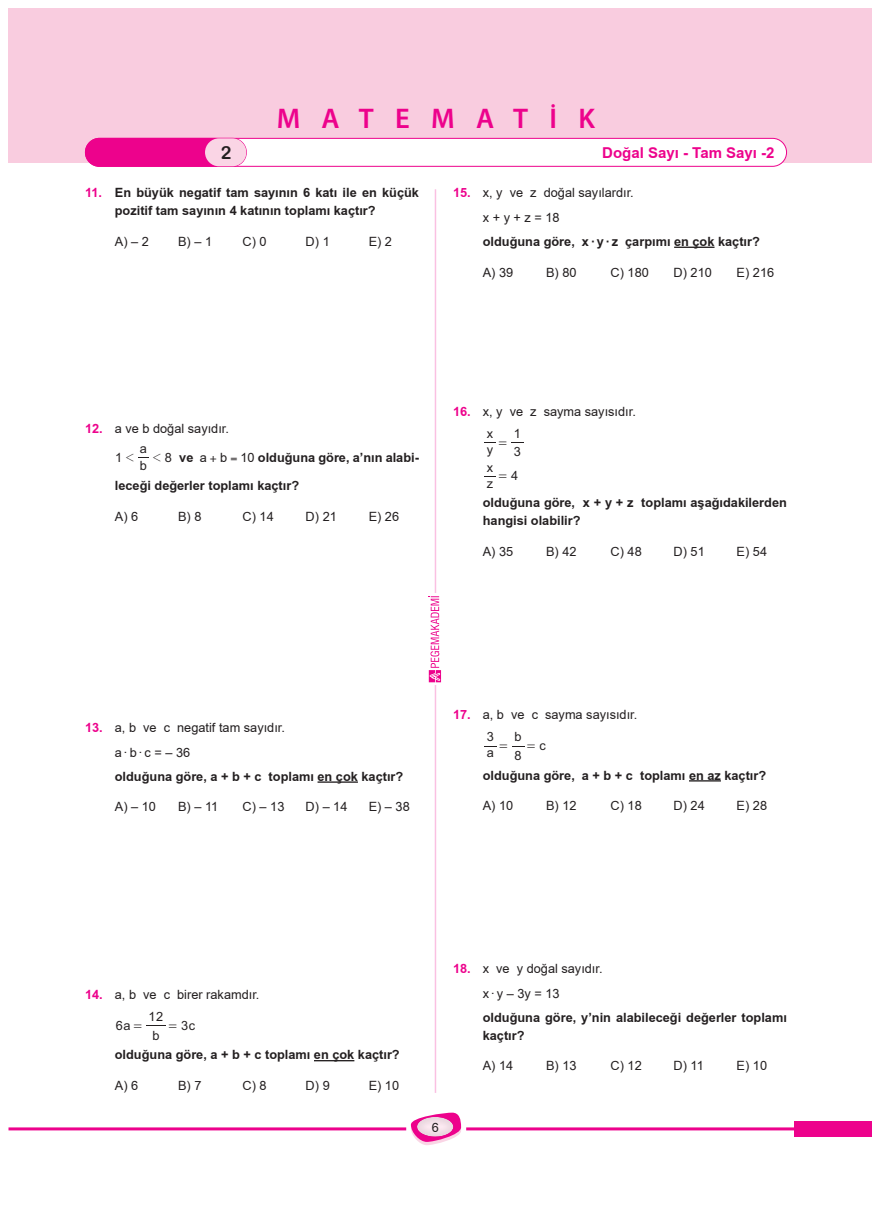
<style>
.page{position:relative;width:872px;height:1212px;background:#fff}
.page>*{position:absolute;margin:0;border:0;box-sizing:border-box;transform-origin:0 0}
.t1{font:600 28.5px "Myriad Pro";letter-spacing:.745em;color:#ed028c}
.t2{font:18px "Arial Rounded MT Bold";color:#231f20}
.t3{font:700 15px "TR Arial";color:#ed028c}
.SORU_KOKU{font:700 12.75px/17.9px "TR Arial";color:#231f20}
.SORU_KOKU-2{font:12.75px "TR Arial";color:#231f20}
.ŞIKLAR{font:12.75px "TR Arial";color:#231f20}
.t4{font:12.75px "MM Times Roman";color:#231f20}
.t5{font:12.75px "M Ma Greek";color:#231f20}
.s1{color:#ed028c}
.s2{font-weight:700;color:#ed028c}
.s3{font-family:"M Ma Greek"}
.s4{font-family:"TR Arial"}
.s5{font-weight:400}
.s6{font-family:"MM Times Roman"}
</style>
<div class="page">
<div style="left:850px;top:9px;width:22px;height:154px;background:#f9ccdf"></div>
<div style="left:9px;top:9px;width:841px;height:154px;background:#f9ccdf"></div>
<div style="left:85px;top:138px;width:701px;height:28px;background:#fff;border-radius:14px"></div>
<div style="left:85px;top:138px;width:702px;height:29px;border:1px solid #ed028c;border-radius:14px"></div>
<hr style="left:9px;top:1127px;width:397px;height:3px;background:#ed028c">
<hr style="left:466px;top:1127px;width:329px;height:3px;background:#ed028c">
<svg style="left:414px;top:1137px;width:41px;height:8px"></svg>
<div style="left:408px;top:1107px;width:54px;height:30px;background:#231f20;opacity:.35"></div>
<div style="left:794px;top:1121px;width:56px;height:16px;background:#ed028c"></div>
<div style="left:850px;top:1121px;width:22px;height:16px;background:#ed028c"></div>
<hr style="left:435px;top:189px;width:1px;height:904px;background:#ed028c">
<svg style="left:428px;top:593px;width:14px;height:92px"></svg>
<svg style="left:428px;top:596px;width:13px;height:86px"></svg>
<hr style="left:317px;top:781px;width:41px;height:2px;background:#231f20">
<hr style="left:314px;top:1060px;width:40px;height:1px;background:#231f20">
<svg style="left:146px;top:1025px;width:20px;height:1px"></svg>
<hr style="left:674px;top:247px;width:40px;height:1px;background:#231f20">
<hr style="left:689px;top:780px;width:32px;height:1px;background:#231f20">
<svg style="left:484px;top:442px;width:12px;height:1px"></svg>
<svg style="left:511px;top:442px;width:12px;height:1px"></svg>
<svg style="left:484px;top:476px;width:12px;height:1px"></svg>
<svg style="left:484px;top:746px;width:12px;height:1px"></svg>
<svg style="left:512px;top:746px;width:12px;height:1px"></svg>
<div style="left:85px;top:138px;width:161px;height:28px;background:#ed028c;border-radius:14px"></div>
<div style="left:85px;top:138px;width:162px;height:29px;border:1px solid #ed028c;border-radius:14px"></div>
<div style="left:205px;top:138px;width:41px;height:28px;background:#fad5e5;border-radius:14px"></div>
<h1 class="t1" style="left:277px;top:100px;width:320px">MATEMATİK</h1>
<p class="t2" style="left:221px;top:142px;width:12px">2</p>
<p class="t3" style="left:602px;top:142px;width:174px">Doğal Sayı - Tam Sayı -2</p>
<p class="SORU_KOKU" style="left:115px;top:184px;width:306px;text-indent:-30px"><span class="s1">11.</span> En büyük negatif tam sayının 6 katı ile en küçük pozitif tam sayının 4 katının toplamı kaçtır?</p>
<p class="ŞIKLAR" style="left:115px;top:233px;width:36px">A) – 2</p>
<p class="ŞIKLAR" style="left:178px;top:233px;width:36px">B) – 1</p>
<p class="ŞIKLAR" style="left:243px;top:233px;width:26px">C) 0</p>
<p class="ŞIKLAR" style="left:306px;top:233px;width:26px">D) 1</p>
<p class="ŞIKLAR" style="left:369px;top:233px;width:25px">E) 2</p>
<p class="SORU_KOKU-2" style="left:453px;top:184px;width:182px"><span class="s2">15.</span> x, y ve z doğal sayılardır.</p>
<p class="SORU_KOKU-2" style="left:483px;top:208px;width:78px">x + y + z = 18</p>
<p class="SORU_KOKU" style="left:483px;top:233px;width:279px">olduğuna göre, x· y· z çarpımı en çok kaçtır?</p>
<p class="ŞIKLAR" style="left:483px;top:263px;width:32px">A) 39</p>
<p class="ŞIKLAR" style="left:546px;top:263px;width:32px">B) 80</p>
<p class="ŞIKLAR" style="left:610px;top:263px;width:40px">C) 180</p>
<p class="ŞIKLAR" style="left:673px;top:263px;width:40px">D) 210</p>
<p class="ŞIKLAR" style="left:736px;top:263px;width:39px">E) 216</p>
<p class="SORU_KOKU-2" style="left:85px;top:420px;width:145px"><span class="s2">12.</span> a ve b doğal sayıdır.</p>
<p class="SORU_KOKU-2" style="left:140px;top:457px;width:9px">b</p>
<p class="SORU_KOKU-2" style="left:140px;top:440px;width:9px">a</p>
<p class="SORU_KOKU-2" style="left:115px;top:448px;width:21px">1 <span class="s3">&lt;</span></p>
<p class="t5" style="left:152px;top:451px;width:21px">&lt; <span class="s4">8</span></p>
<p class="SORU_KOKU" style="left:179px;top:448px;width:241px">ve <span class="s5">a b 10</span> olduğuna göre, a’nın alabi-</p>
<p class="SORU_KOKU" style="left:115px;top:477px;width:186px">leceği değerler toplamı kaçtır?</p>
<p class="ŞIKLAR" style="left:115px;top:507px;width:25px">A) 6</p>
<p class="ŞIKLAR" style="left:178px;top:507px;width:25px">B) 8</p>
<p class="ŞIKLAR" style="left:243px;top:507px;width:33px">C) 14</p>
<p class="ŞIKLAR" style="left:306px;top:507px;width:33px">D) 21</p>
<p class="ŞIKLAR" style="left:369px;top:507px;width:32px">E) 26</p>
<p class="SORU_KOKU-2" style="left:453px;top:402px;width:184px"><span class="s2">16.</span> x, y ve z sayma sayısıdır.</p>
<p class="SORU_KOKU-2" style="left:487px;top:441px;width:8px">y</p>
<p class="SORU_KOKU-2" style="left:514px;top:425px;width:9px">1</p>
<p class="SORU_KOKU-2" style="left:487px;top:425px;width:8px">x</p>
<p class="t4" style="left:498px;top:436px;width:10px">=</p>
<p class="SORU_KOKU-2" style="left:514px;top:443px;width:9px">3</p>
<p class="SORU_KOKU-2" style="left:487px;top:458px;width:8px">x</p>
<p class="t4" style="left:498px;top:470px;width:21px">= <span class="s4">4</span></p>
<p class="SORU_KOKU" style="left:483px;top:494px;width:306px">olduğuna göre, x + y + z toplamı aşağıdakilerden hangisi olabilir?</p>
<p class="ŞIKLAR" style="left:483px;top:542px;width:32px">A) 35</p>
<p class="ŞIKLAR" style="left:546px;top:542px;width:32px">B) 42</p>
<p class="ŞIKLAR" style="left:610px;top:542px;width:33px">C) 48</p>
<p class="ŞIKLAR" style="left:673px;top:542px;width:33px">D) 51</p>
<p class="ŞIKLAR" style="left:736px;top:542px;width:32px">E) 54</p>
<p class="SORU_KOKU-2" style="left:487px;top:474px;width:8px">z</p>
<p class="SORU_KOKU-2" style="left:85px;top:719px;width:201px"><span class="s2">13.</span> a, b ve c negatif tam sayıdır.</p>
<p class="SORU_KOKU-2" style="left:115px;top:743px;width:77px">a· b· c = – 36</p>
<p class="SORU_KOKU" style="left:115px;top:767px;width:290px">olduğuna göre, a + b + c toplamı en çok kaçtır?</p>
<p class="ŞIKLAR" style="left:115px;top:798px;width:43px">A) – 10</p>
<p class="ŞIKLAR" style="left:178px;top:798px;width:42px">B) – 11</p>
<p class="ŞIKLAR" style="left:243px;top:798px;width:43px">C) – 13</p>
<p class="ŞIKLAR" style="left:306px;top:798px;width:43px">D) – 14</p>
<p class="ŞIKLAR" style="left:369px;top:798px;width:43px">E) – 38</p>
<p class="SORU_KOKU-2" style="left:453px;top:706px;width:186px"><span class="s2">17.</span> a, b ve c sayma sayısıdır.</p>
<p class="SORU_KOKU-2" style="left:487px;top:744px;width:9px">a</p>
<p class="SORU_KOKU-2" style="left:487px;top:728px;width:9px">3</p>
<p class="SORU_KOKU-2" style="left:514px;top:728px;width:9px">b</p>
<p class="t4" style="left:527px;top:740px;width:21px">= <span class="s4">c</span></p>
<p class="t4" style="left:499px;top:740px;width:10px">=</p>
<p class="SORU_KOKU" style="left:483px;top:766px;width:285px">olduğuna göre, a + b + c toplamı en az kaçtır?</p>
<p class="ŞIKLAR" style="left:483px;top:797px;width:32px">A) 10</p>
<p class="ŞIKLAR" style="left:546px;top:797px;width:32px">B) 12</p>
<p class="ŞIKLAR" style="left:610px;top:797px;width:33px">C) 18</p>
<p class="ŞIKLAR" style="left:673px;top:797px;width:33px">D) 24</p>
<p class="ŞIKLAR" style="left:736px;top:797px;width:32px">E) 28</p>
<p class="SORU_KOKU-2" style="left:514px;top:747px;width:9px">8</p>
<p class="SORU_KOKU-2" style="left:85px;top:985px;width:176px"><span class="s2">14.</span> a, b ve c birer rakamdır.</p>
<p class="SORU_KOKU-2" style="left:116px;top:1016px;width:28px">6a<span class="s6">=</span></p>
<p class="SORU_KOKU-2" style="left:152px;top:1026px;width:9px">b</p>
<p class="SORU_KOKU-2" style="left:149px;top:1008px;width:16px">12</p>
<p class="SORU_KOKU" style="left:115px;top:1046px;width:286px">olduğuna göre, a + b + c toplamı en çok kaçtır?</p>
<p class="ŞIKLAR" style="left:115px;top:1077px;width:25px">A) 6</p>
<p class="ŞIKLAR" style="left:178px;top:1077px;width:25px">B) 7</p>
<p class="ŞIKLAR" style="left:243px;top:1077px;width:26px">C) 8</p>
<p class="ŞIKLAR" style="left:306px;top:1077px;width:26px">D) 9</p>
<p class="ŞIKLAR" style="left:369px;top:1077px;width:32px">E) 10</p>
<p class="SORU_KOKU-2" style="left:168px;top:1016px;width:28px"><span class="s6">=</span> 3c</p>
<p class="SORU_KOKU-2" style="left:453px;top:960px;width:151px"><span class="s2">18.</span> x ve y doğal sayıdır.</p>
<p class="SORU_KOKU-2" style="left:483px;top:984px;width:78px">x· y – 3y = 13</p>
<p class="SORU_KOKU" style="left:483px;top:1008px;width:306px">olduğuna göre, y’nin alabileceği değerler toplamı kaçtır?</p>
<p class="ŞIKLAR" style="left:483px;top:1057px;width:32px">A) 14</p>
<p class="ŞIKLAR" style="left:546px;top:1057px;width:32px">B) 13</p>
<p class="ŞIKLAR" style="left:610px;top:1057px;width:33px">C) 12</p>
<p class="ŞIKLAR" style="left:673px;top:1057px;width:32px">D) 11</p>
<p class="ŞIKLAR" style="left:736px;top:1057px;width:32px">E) 10</p>
<p class="SORU_KOKU-2" style="left:432px;top:1118px;width:9px">6</p>
</div>
